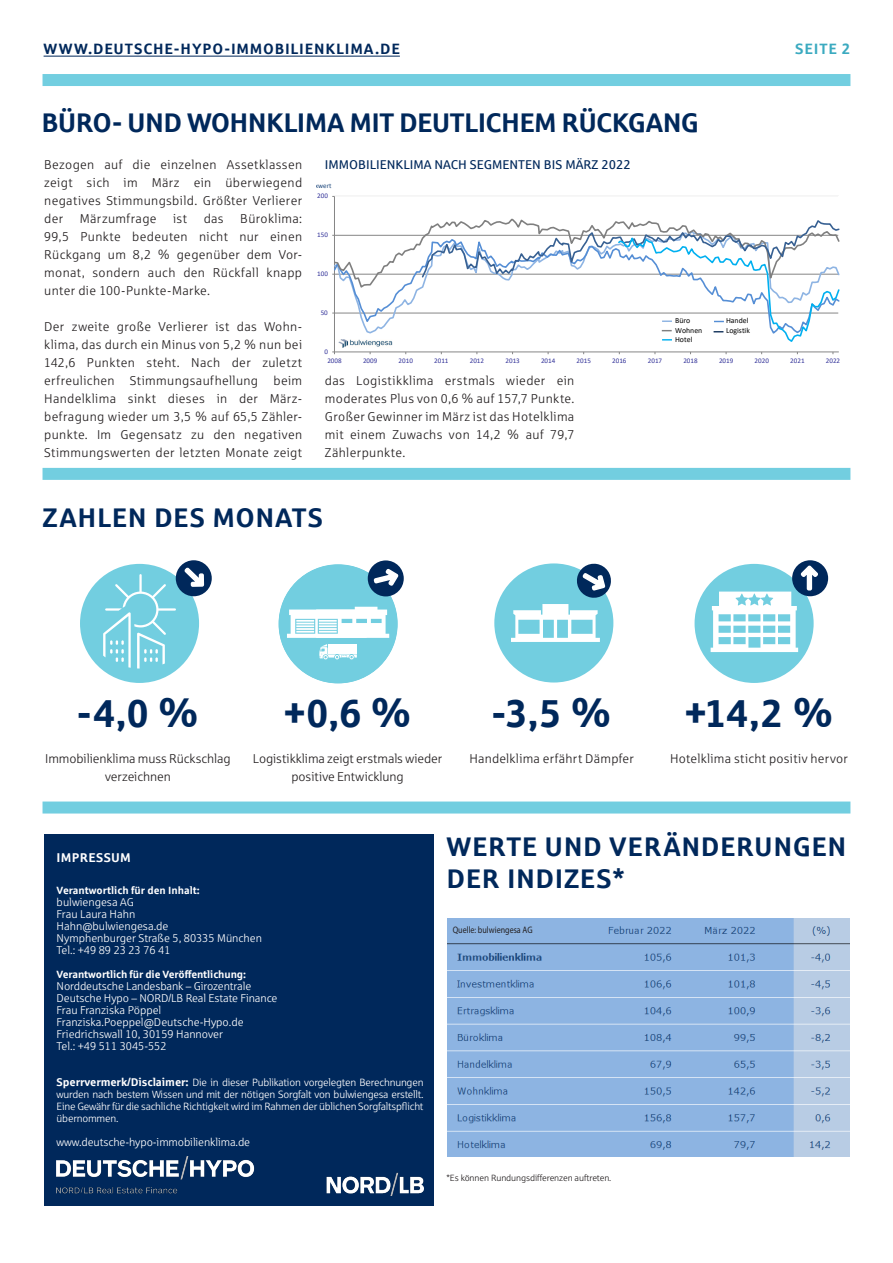
<style>
.page{position:relative;width:893px;height:1263px;background:#fff}
.page>*{position:absolute;margin:0;border:0;box-sizing:border-box;transform-origin:0 0}
.t1{font:700 39px "Sparkasse Rg";color:#00285b}
.t2{font:700 27px/32.4px "Sparkasse Rg";letter-spacing:.015em;color:#00285b}
.t3{font:700 27px "Sparkasse Rg";letter-spacing:-.025em;color:#00285b}
.t4{font:700 15px "Sparkasse Rg";letter-spacing:.055em;color:#00285b}
.t5{font:700 15px "Sparkasse Rg";letter-spacing:.055em;color:#3baac0}
.t6{font:12.75px/18px "Sparkasse Lt";letter-spacing:.025em;color:#231f20;text-align:justify}
.t7{font:12.75px/18px "Sparkasse Lt";letter-spacing:-.005em;color:#231f20;text-align:center}
.t8{font:12.75px "Sparkasse Rg";color:#00285b}
.t9{font:700 12.75px "Sparkasse Rg";letter-spacing:.02em;color:#fff}
.t10{font:11.25px "Sparkasse Lt";color:#fff}
.t11{font:10.5px/12px "Sparkasse Lt";letter-spacing:-.02em;color:#fff;text-align:justify}
.t12{font:700 10.5px "Sparkasse Rg";letter-spacing:-.01em;color:#fff}
.t13{font:9.45px "Myriad Pro";color:#231f20;scale:.85 1}
.t14{font:9px "Sparkasse Lt";letter-spacing:-.01em;color:#231f20}
.t15{font:7.8px "Calibri";color:#000}
.t16{font:7.05px "Calibri";color:#339}
.t17{font:7.05px "Calibri";color:#1f497d}
.s1{font-family:"Sparkasse Rg";font-weight:700;font-size:11.25px}
</style>
<div class="page">
<img style="left:448px;top:918px;width:401px;height:238px">
<div style="left:43px;top:468px;width:807px;height:12px;background:#72cee0"></div>
<div style="left:43px;top:74px;width:807px;height:12px;background:#72cee0"></div>
<div style="left:43px;top:801px;width:807px;height:12px;background:#72cee0"></div>
<div style="left:44px;top:835px;width:389px;height:371px;background:#00285b"></div>
<img style="left:57px;top:1156px;width:366px;height:39px">
<div style="left:695px;top:564px;width:119px;height:119px;background:#72cee0;border-radius:50%"></div>
<hr style="left:44px;top:56px;width:356px;height:1px;background:#00285b">
<div style="left:792px;top:560px;width:36px;height:36px;background:#00285b;border-radius:50%"></div>
<svg style="left:711px;top:564px;width:108px;height:88px"></svg>
<div style="left:80px;top:564px;width:119px;height:119px;background:#72cee0;border-radius:50%"></div>
<div style="left:176px;top:560px;width:36px;height:36px;background:#00285b;border-radius:50%"></div>
<svg style="left:103px;top:566px;width:102px;height:102px"></svg>
<div style="left:334px;top:196px;width:505px;height:156px;border:1px solid #fff"></div>
<hr style="left:334px;top:196px;width:1px;height:156px;background:#868686">
<hr style="left:334px;top:352px;width:505px;height:1px;background:#868686">
<img style="left:340px;top:343px;width:52px;height:5px">
<svg style="left:332px;top:218px;width:507px;height:125px"></svg>
<div style="left:494px;top:563px;width:119px;height:119px;background:#72cee0;border-radius:50%"></div>
<svg style="left:511px;top:563px;width:103px;height:79px"></svg>
<div style="left:279px;top:564px;width:119px;height:119px;background:#72cee0;border-radius:50%"></div>
<svg style="left:319px;top:644px;width:38px;height:15px"></svg>
<svg style="left:287px;top:607px;width:102px;height:31px;background:#dcf2f7"></svg>
<div style="left:368px;top:560px;width:36px;height:36px;background:#00285b;border-radius:50%"></div>
<svg style="left:355px;top:560px;width:45px;height:29px"></svg>
<p class="t4" style="left:44px;top:39px;width:358px">WWW.DEUTSCHE-HYPO-IMMOBILIENKLIMA.DE</p>
<p class="t5" style="left:795px;top:39px;width:57px">SEITE 2</p>
<p class="t3" style="left:41px;top:105px;width:659px">BÜRO- UND WOHNKLIMA MIT DEUTLICHEM RÜCKGANG</p>
<p class="t6" style="left:44px;top:155px;width:259px">Bezogen auf die einzelnen Assetklassen</p>
<p class="t8" style="left:325px;top:156px;width:308px">IMMOBILIENKLIMA NACH SEGMENTEN BIS MÄRZ 2022</p>
<p class="t6" style="left:44px;top:173px;width:259px">zeigt sich im März ein überwiegend negatives Stimmungsbild. Größter Verlierer der</p>
<p class="t17" style="left:302px;top:181px;width:31px">Indexwert</p>
<p class="t16" style="left:317px;top:191px;width:12px">200</p>
<p class="t6" style="left:80px;top:209px;width:78px">Märzumfrage</p>
<p class="t6" style="left:173px;top:209px;width:15px">ist</p>
<p class="t6" style="left:204px;top:209px;width:22px">das</p>
<p class="t6" style="left:44px;top:209px;width:259px;text-indent:196px">Büroklima:<br>99,5 Punkte bedeuten nicht nur einen Rückgang um 8,2 % gegenüber dem Vor&shy;monat, sondern auch den Rückfall knapp unter die 100-Punkte-Marke.</p>
<p class="t6" style="left:44px;top:317px;width:259px">Der zweite große Verlierer ist das Wohn&shy;klima, das durch ein Minus von 5,2 % nun bei 142,6 Punkten steht. Nach der zuletzt erfreulichen Stimmungsaufhellung beim Handelklima sinkt dieses in der März&shy;befragung wieder um 3,5 % auf 65,5 Zähler&shy;punkte. Im Gegensatz zu den negativen Stimmungswerten der letzten Monate zeigt</p>
<p class="t16" style="left:317px;top:230px;width:12px">150</p>
<p class="t16" style="left:317px;top:269px;width:12px">100</p>
<p class="t16" style="left:321px;top:308px;width:9px">50</p>
<p class="t15" style="left:675px;top:315px;width:17px">Büro</p>
<p class="t15" style="left:726px;top:315px;width:24px">Handel</p>
<p class="t15" style="left:675px;top:325px;width:29px">Wohnen</p>
<p class="t15" style="left:726px;top:325px;width:25px">Logistik</p>
<p class="t15" style="left:675px;top:334px;width:19px">Hotel</p>
<p class="t16" style="left:324px;top:347px;width:5px">0</p>
<p class="t16" style="left:327px;top:356px;width:16px">2008</p>
<p class="t16" style="left:363px;top:356px;width:16px">2009</p>
<p class="t16" style="left:399px;top:356px;width:16px">2010</p>
<p class="t16" style="left:434px;top:356px;width:16px">2011</p>
<p class="t16" style="left:470px;top:356px;width:16px">2012</p>
<p class="t16" style="left:505px;top:356px;width:16px">2013</p>
<p class="t16" style="left:541px;top:356px;width:16px">2014</p>
<p class="t16" style="left:577px;top:356px;width:16px">2015</p>
<p class="t16" style="left:612px;top:356px;width:16px">2016</p>
<p class="t16" style="left:648px;top:356px;width:16px">2017</p>
<p class="t16" style="left:683px;top:356px;width:16px">2018</p>
<p class="t16" style="left:719px;top:356px;width:16px">2019</p>
<p class="t16" style="left:755px;top:356px;width:16px">2020</p>
<p class="t16" style="left:790px;top:356px;width:16px">2021</p>
<p class="t16" style="left:826px;top:356px;width:16px">2022</p>
<p class="t6" style="left:325px;top:371px;width:251px">das Logistikklima erstmals wieder ein moderates Plus von 0,6 % auf 157,7 Punkte.<br>Großer Gewinner im März ist das Hotelklima mit einem Zuwachs von 14,2 % auf 79,7<br>Zählerpunkte.</p>
<p class="t2" style="left:43px;top:501px;width:282px">ZAHLEN DES MONATS</p>
<p class="t1" style="left:77px;top:688px;width:124px">-4,0 %</p>
<p class="t7" style="left:45px;top:749px;width:187px">Immobilienklima muss Rückschlag verzeichnen</p>
<p class="t1" style="left:283px;top:688px;width:130px">+0,6 %</p>
<p class="t7" style="left:253px;top:749px;width:191px">Logistikklima zeigt erstmals wieder positive Entwicklung</p>
<p class="t1" style="left:492px;top:688px;width:122px">-3,5 %</p>
<p class="t6" style="left:469px;top:749px;width:166px">Handelklima erfährt Dämpfer</p>
<p class="t1" style="left:684px;top:688px;width:150px">+14,2 %</p>
<p class="t6" style="left:670px;top:749px;width:179px">Hotelklima sticht positiv hervor</p>
<p class="t9" style="left:57px;top:849px;width:76px">IMPRESSUM</p>
<p class="t12" style="left:57px;top:884px;width:145px">Verantwortlich für den Inhalt:</p>
<p class="t10" style="left:57px;top:896px;width:79px">bulwiengesa AG</p>
<p class="t10" style="left:57px;top:908px;width:80px">Frau Laura Hahn</p>
<p class="t10" style="left:57px;top:920px;width:113px">Hahn@bulwiengesa.de</p>
<p class="t10" style="left:57px;top:932px;width:207px">Nymphenburger Straße 5, 80335 München</p>
<p class="t10" style="left:57px;top:944px;width:115px">Tel.: +49 89 23 23 76 41</p>
<p class="t12" style="left:57px;top:968px;width:191px">Verantwortlich für die Veröffentlichung:</p>
<p class="t10" style="left:57px;top:980px;width:196px">Norddeutsche Landesbank – Girozentrale</p>
<p class="t10" style="left:57px;top:992px;width:222px">Deutsche Hypo – NORD/LB Real Estate Finance</p>
<p class="t10" style="left:57px;top:1004px;width:106px">Frau Franziska Pöppel</p>
<p class="t10" style="left:57px;top:1016px;width:189px">Franziska.Poeppel@Deutsche-Hypo.de</p>
<p class="t10" style="left:57px;top:1028px;width:168px">Friedrichswall 10, 30159 Hannover</p>
<p class="t10" style="left:57px;top:1040px;width:111px">Tel.: +49 511 3045-552</p>
<p class="t11" style="left:57px;top:1076px;width:368px"><span class="s1">Sperrvermerk/Disclaimer:</span> Die in dieser Publikation vorgelegten Berechnungen wurden nach bestem Wissen und mit der nötigen Sorgfalt von bulwiengesa erstellt.<br>Eine Gewähr für die sachliche Richtigkeit wird im Rahmen der üblichen Sorgfaltspflicht übernommen.</p>
<p class="t10" style="left:57px;top:1136px;width:195px">www.deutsche-hypo-immobilienklima.de</p>
<p class="t2" style="left:446px;top:829px;width:401px">WERTE UND VERÄNDERUNGEN<br>DER INDIZES*</p>
<p class="t13" style="left:453px;top:924px;width:95px">Quelle: bulwiengesa AG</p>
<p class="t14" style="left:446px;top:1172px;width:166px">*Es können Rundungsdifferenzen auftreten.</p>
</div>
